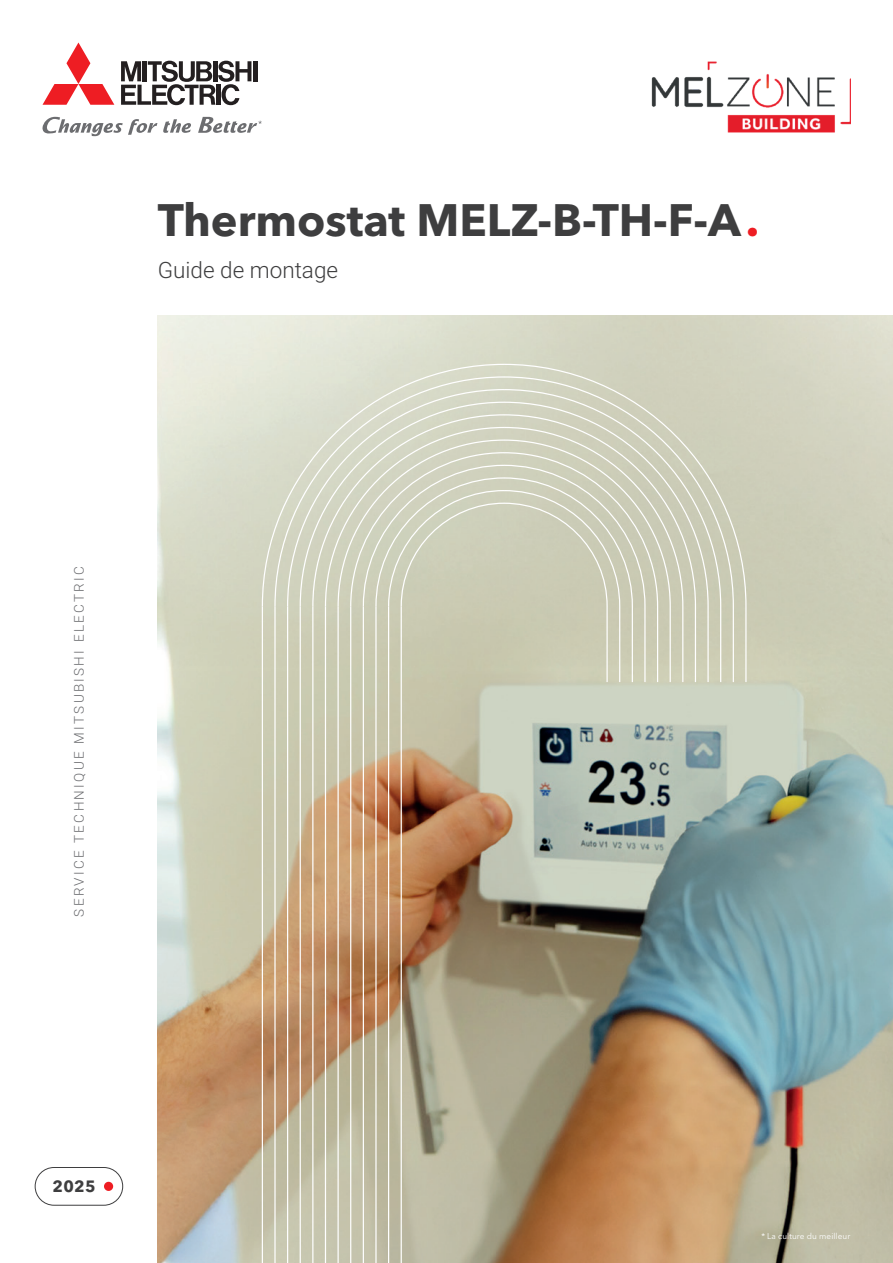
<style>
.page{position:relative;width:893px;height:1263px;background:#fff}
.page>*{position:absolute;margin:0;border:0;box-sizing:border-box;transform-origin:0 0}
.t1{font:700 45px "Avenir Next LT Pro";color:#3e3e3f}
.t2{font:300 22.5px "Roboto";color:#3e3e3f}
.t3{font:700 16.2px "Avenir Next LT Pro";color:#3e3e3f}
.t4{font:300 13.5px "Roboto";letter-spacing:.17em;color:#6c6d70}
.t5{font:8.25px "Avenir Next LT Pro";letter-spacing:.01em;color:#fff}
.s1{color:#ee1d23}
</style>
<div class="page">
<div style="left:35px;top:1167px;width:88px;height:38px;border:1px solid #3e3e3f;border-radius:19px"></div>
<div style="left:104px;top:1182px;width:9px;height:9px;background:#ee1d23;border-radius:50%"></div>
<svg style="left:43px;top:43px;width:71px;height:62px"></svg>
<hr style="left:253px;top:61px;width:4px;height:20px;background:#231f20">
<svg style="left:121px;top:61px;width:130px;height:44px"></svg>
<svg style="left:42px;top:117px;width:115px;height:19px"></svg>
<svg style="left:163px;top:119px;width:28px;height:14px"></svg>
<svg style="left:198px;top:117px;width:64px;height:16px"></svg>
<img style="left:158px;top:316px;width:735px;height:947px">
<img style="left:651px;top:61px;width:199px;height:72px">
<hr style="left:401px;top:606px;width:1px;height:657px;background:#fff">
<hr style="left:388px;top:606px;width:1px;height:657px;background:#fff">
<hr style="left:375px;top:606px;width:2px;height:657px;background:#fff">
<hr style="left:363px;top:606px;width:1px;height:657px;background:#fff">
<hr style="left:350px;top:606px;width:1px;height:657px;background:#fff">
<hr style="left:337px;top:606px;width:2px;height:657px;background:#fff">
<hr style="left:325px;top:606px;width:1px;height:657px;background:#fff">
<hr style="left:312px;top:606px;width:1px;height:657px;background:#fff">
<hr style="left:300px;top:606px;width:1px;height:657px;background:#fff">
<hr style="left:287px;top:606px;width:1px;height:657px;background:#fff">
<hr style="left:274px;top:606px;width:2px;height:657px;background:#fff">
<hr style="left:262px;top:606px;width:1px;height:657px;background:#fff">
<svg style="left:261px;top:363px;width:242px;height:244px;background:#d6d8c6"></svg>
<svg style="left:503px;top:363px;width:244px;height:320px;background:#cfd0bb"></svg>
<h1 class="t1" style="left:158px;top:192px;width:603px">Thermostat MELZ-B-TH-F-A<span class="s1">.</span></h1>
<h2 class="t2" style="left:158px;top:254px;width:182px">Guide de montage</h2>
<p class="t4" style="left:70px;top:917px;width:352px;rotate:-90deg">SERVICE TECHNIQUE MITSUBISHI ELECTRIC</p>
<p class="t3" style="left:53px;top:1177px;width:44px">2025</p>
<p class="t5" style="left:761px;top:1231px;width:91px">* La culture du meilleur</p>
</div>
